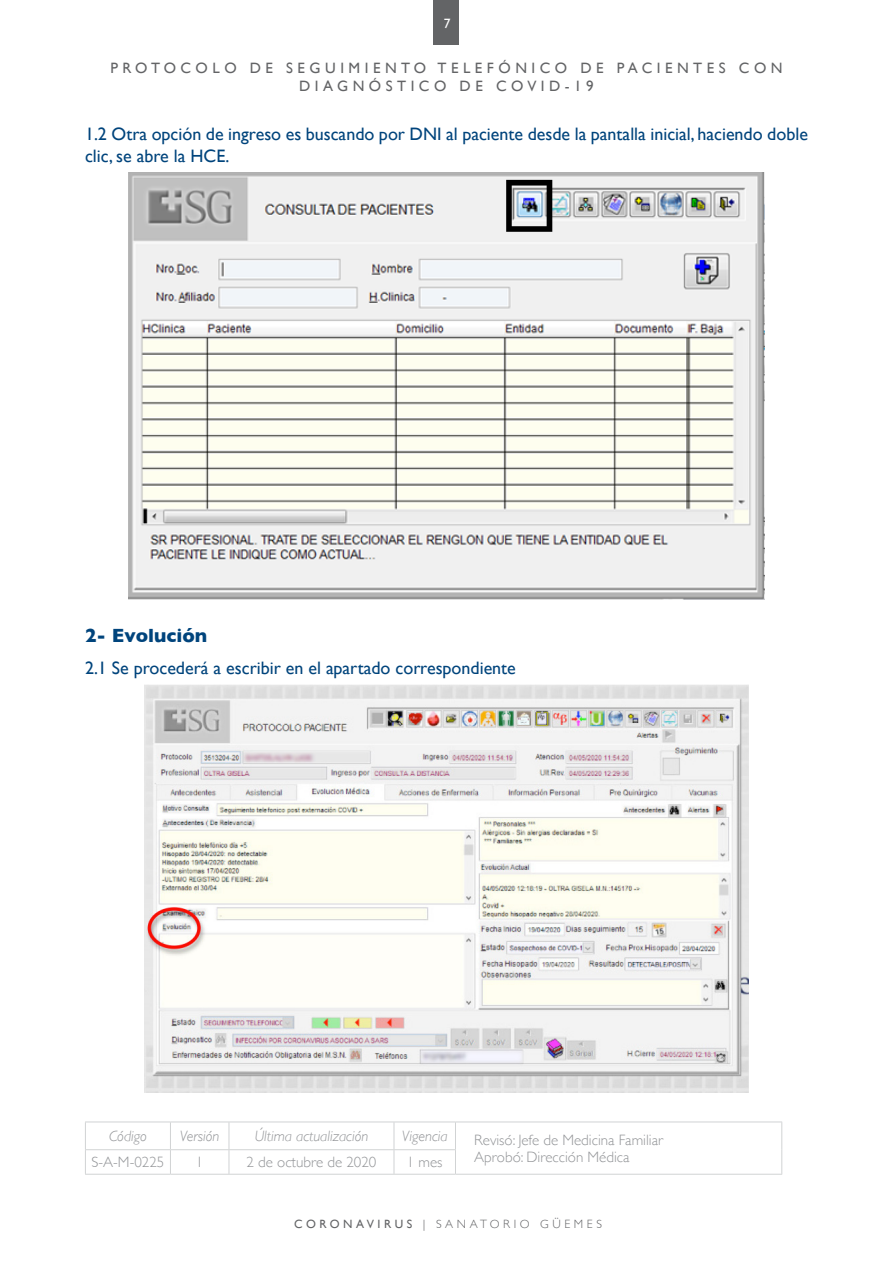
<style>
.page{position:relative;width:893px;height:1263px;background:#fff}
.page>*{position:absolute;margin:0;border:0;box-sizing:border-box;transform-origin:0 0}
.t1{font:700 19.5px "Gill Sans";color:#00447c}
.t2{font:18px/21.6px "Gill Sans";color:#00447c}
.t3{font:300 15px/16.5px "Gill Sans";color:#939598}
.t4{font:15px/18px "Gill Sans";letter-spacing:.3em;color:#636466;text-align:center}
.t5{font:italic 300 15px "Gill Sans";color:#939598}
.t6{font:13.5px "Gill Sans";color:#fff}
.t7{font:300 12px "Gill Sans";letter-spacing:.3em;color:#636466}
.s1{font-weight:400}
</style>
<div class="page">
<div style="left:434px;top:0;width:25px;height:44px;background:#636466"></div>
<hr style="left:455px;top:1174px;width:327px;height:1px;background:#d1d3d4">
<hr style="left:85px;top:1121px;width:85px;height:1px;background:#d1d3d4">
<hr style="left:170px;top:1121px;width:59px;height:1px;background:#d1d3d4">
<hr style="left:229px;top:1121px;width:165px;height:1px;background:#d1d3d4">
<hr style="left:394px;top:1121px;width:61px;height:1px;background:#d1d3d4">
<hr style="left:455px;top:1121px;width:327px;height:1px;background:#d1d3d4">
<hr style="left:85px;top:1149px;width:85px;height:1px;background:#d1d3d4">
<svg style="left:85px;top:1122px;width:1px;height:52px"></svg>
<hr style="left:170px;top:1149px;width:59px;height:1px;background:#d1d3d4">
<svg style="left:170px;top:1122px;width:1px;height:52px"></svg>
<hr style="left:229px;top:1149px;width:165px;height:1px;background:#d1d3d4">
<svg style="left:229px;top:1122px;width:1px;height:52px"></svg>
<hr style="left:394px;top:1149px;width:62px;height:1px;background:#d1d3d4">
<svg style="left:394px;top:1122px;width:1px;height:52px"></svg>
<svg style="left:455px;top:1122px;width:1px;height:52px"></svg>
<svg style="left:781px;top:1122px;width:1px;height:52px"></svg>
<hr style="left:85px;top:1174px;width:85px;height:1px;background:#d1d3d4">
<hr style="left:170px;top:1174px;width:59px;height:1px;background:#d1d3d4">
<hr style="left:229px;top:1174px;width:165px;height:1px;background:#d1d3d4">
<hr style="left:394px;top:1174px;width:61px;height:1px;background:#d1d3d4">
<img style="left:128px;top:173px;width:637px;height:427px">
<img style="left:145px;top:685px;width:603px;height:407px">
<p class="t6" style="left:444px;top:16px;width:8px">7</p>
<p class="t4" style="left:110px;top:59px;width:674px">PROTOCOLO DE SEGUIMIENTO TELEFÓNICO DE PACIENTES CON<br>DIAGNÓSTICO DE COVID-19</p>
<p class="t2" style="left:85px;top:123px;width:724px">1.2 Otra opción de ingreso es buscando por DNI al paciente desde la pantalla inicial, haciendo doble clic, se abre la HCE.</p>
<p class="t1" style="left:85px;top:620px;width:124px">2- Evolución</p>
<p class="t2" style="left:85px;top:657px;width:432px">2.1 Se procederá a escribir en el apartado correspondiente</p>
<p class="t5" style="left:109px;top:1127px;width:39px">Código</p>
<p class="t5" style="left:180px;top:1127px;width:41px">Versión</p>
<p class="t5" style="left:255px;top:1127px;width:115px">Última actualización</p>
<p class="t5" style="left:402px;top:1127px;width:47px">Vigencia</p>
<p class="t3" style="left:474px;top:1131px;width:190px">Revisó: Jefe de Medicina Familiar<br>Aprobó: Dirección Médica</p>
<p class="t3" style="left:92px;top:1153px;width:74px">S-A-M-0225</p>
<p class="t3" style="left:196px;top:1153px;width:9px">1</p>
<p class="t3" style="left:247px;top:1153px;width:131px">2 de octubre de 2020</p>
<p class="t3" style="left:407px;top:1153px;width:37px">1 mes</p>
<p class="t7" style="left:294px;top:1215px;width:309px"><span class="s1">CORONAVIRUS</span> | SANATORIO GÜEMES</p>
</div>
